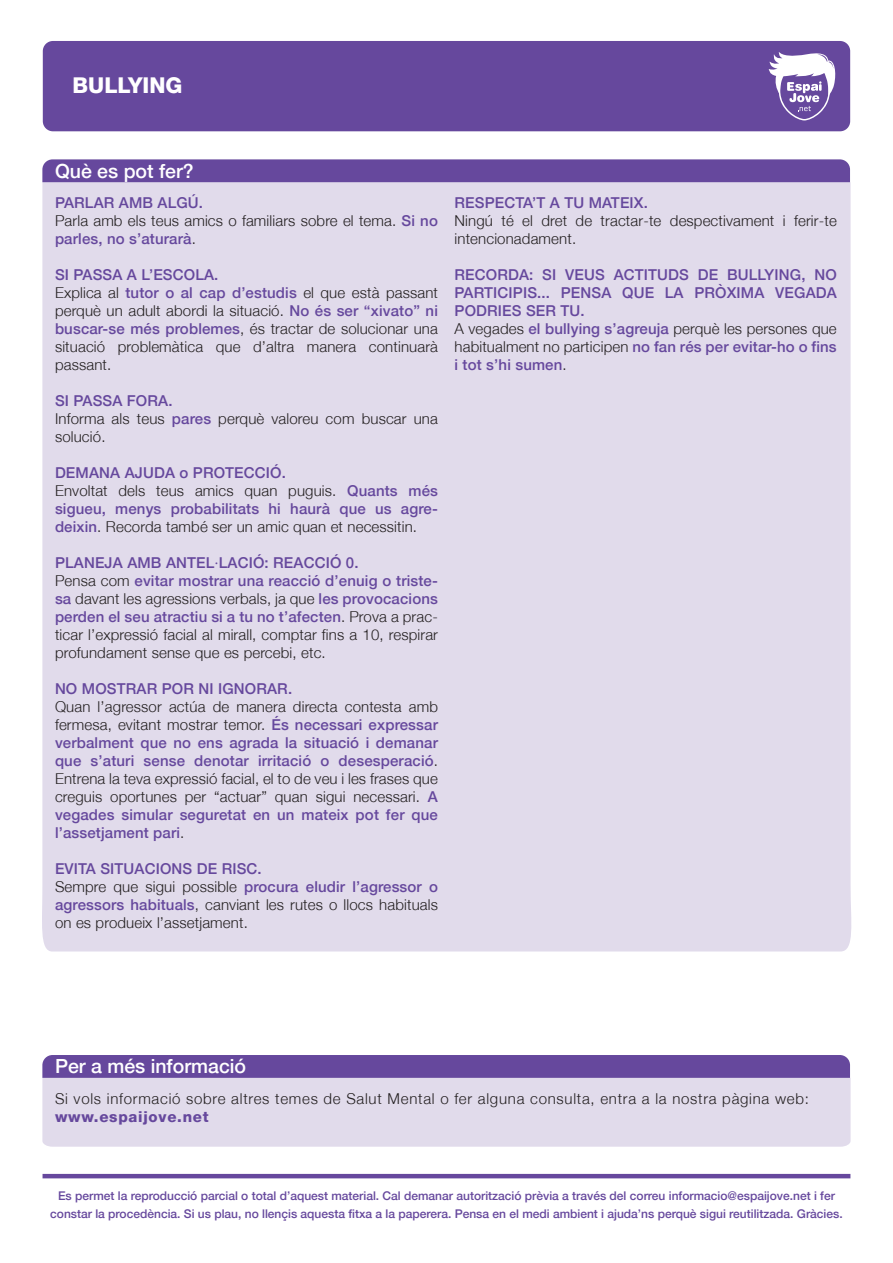
<style>
.page{position:relative;width:893px;height:1263px;background:#fff}
.page>*{position:absolute;margin:0;border:0;box-sizing:border-box;transform-origin:0 0}
.t1{font:800 21.75px "Helvetica Neue";color:#fff}
.t2{font:500 19.5px "Helvetica Neue";color:#fff}
.t3{font:300 15px/18px "Helvetica Neue";letter-spacing:.01em;color:#231f20}
.t4{font:500 15px/18px "Helvetica Neue";letter-spacing:.01em;color:#66489d}
.t5{font:300 15px "Helvetica Neue";letter-spacing:.05em;color:#231f20}
.t6{font:800 15px "Helvetica Neue";letter-spacing:.05em;color:#66489d}
.t7{font:500 12px/18px "Helvetica Neue";color:#66489d;text-align:center}
.s1{font-weight:500;color:#66489d}
.s2{font-weight:300;color:#231f20}
.s3{color:#66489d}
</style>
<div class="page">
<div style="left:43px;top:41px;width:807px;height:90px;background:#66489d;border-radius:10px"></div>
<div style="left:42px;top:182px;width:809px;height:769px;background:#e1dbeb"></div>
<div style="left:42px;top:159px;width:808px;height:23px;background:#66489d"></div>
<hr style="left:43px;top:1174px;width:807px;height:4px;background:#66489d">
<svg style="left:769px;top:52px;width:67px;height:68px"></svg>
<div style="left:42px;top:1078px;width:809px;height:69px;background:#e1dbeb"></div>
<div style="left:42px;top:1055px;width:808px;height:23px;background:#66489d"></div>
<h1 class="t1" style="left:73px;top:72px;width:111px">BULLYING</h1>
<h2 class="t2" style="left:55px;top:159px;width:140px">Què es pot fer?</h2>
<p class="t3" style="left:55px;top:193px;width:384px"><span class="s1">PARLAR AMB ALGÚ.<br></span>Parla amb els teus amics o familiars sobre el tema. <span class="s1">Si no parles, no s’aturarà</span>.</p>
<p class="t3" style="left:55px;top:265px;width:384px"><span class="s1">SI PASSA A L’ESCOLA.<br></span>Explica al <span class="s1">tutor o al cap d’estudis</span> el que està passant perquè un adult abordi la situació. <span class="s1">No és ser “xivato” ni buscar-se més problemes</span>, és tractar de solucionar una situació problemàtica que d’altra manera continuarà passant.</p>
<p class="t3" style="left:55px;top:391px;width:384px"><span class="s1">SI PASSA FORA.<br></span>Informa als teus <span class="s1">pares</span> perquè valoreu com buscar una solució.</p>
<p class="t4" style="left:55px;top:463px;width:384px">DEMANA AJUDA o PROTECCIÓ.<br><span class="s2">Envoltat dels teus amics quan puguis.</span> Quants més sigueu, menys probabilitats hi haurà que us agre&shy;deixin<span class="s2">. Recorda també ser un amic quan et necessitin.</span></p>
<p class="t3" style="left:55px;top:553px;width:384px"><span class="s1">PLANEJA AMB ANTEL</span><span class="s3">·</span><span class="s1">LACIÓ: REACCIÓ 0.<br></span>Pensa com <span class="s1">evitar mostrar una reacció d’enuig o triste&shy;sa</span> davant les agressions verbals, ja que <span class="s1">les provocacions perden el seu atractiu si a tu no t’afecten</span>. Prova a prac&shy;ticar l’expressió facial al mirall, comptar fins a 10, respirar profundament sense que es percebi, etc.</p>
<p class="t4" style="left:55px;top:679px;width:239px">NO MOSTRAR POR NI IGNORAR.</p>
<p class="t3" style="left:55px;top:697px;width:384px;text-align:justify">Quan l’agressor actúa de manera directa contesta amb fermesa, evitant mostrar temor. <span class="s1">És necessari expressar verbalment que no ens agrada la situació i demanar que s’aturi sense denotar irritació o desesperació</span>.<br>Entrena la teva expressió facial, el to de veu i les frases que creguis oportunes per “actuar” quan sigui necessari. <span class="s1">A vegades simular seguretat en un mateix pot fer que l’assetjament pari</span>.</p>
<p class="t3" style="left:55px;top:859px;width:384px"><span class="s1">EVITA SITUACIONS DE RISC.<br></span>Sempre que sigui possible <span class="s1">procura eludir l’agressor o agressors habituals</span>, canviant les rutes o llocs habituals on es produeix l’assetjament.</p>
<p class="t4" style="left:455px;top:193px;width:195px">RESPECTA’T A TU MATEIX.</p>
<p class="t3" style="left:455px;top:211px;width:384px">Ningú té el dret de tractar-te despectivament i ferir-te intencionadament.</p>
<p class="t4" style="left:455px;top:265px;width:384px">RECORDA: SI VEUS ACTITUDS DE BULLYING, NO PARTICIPIS... PENSA QUE LA PRÒXIMA VEGADA PODRIES SER TU.<br><span class="s2">A vegades</span> el bullying s’agreuja <span class="s2">perquè les persones que habitualment no participen</span> no fan rés per evitar-ho o fins i tot s’hi sumen<span class="s2">.</span></p>
<h2 class="t2" style="left:55px;top:1055px;width:193px">Per a més informació</h2>
<p class="t5" style="left:55px;top:1089px;width:755px">Si vols informació sobre altres temes de Salut Mental o fer alguna consulta, entra a la nostra pàgina web:</p>
<p class="t6" style="left:55px;top:1107px;width:155px">www.espaijove.net</p>
<p class="t7" style="left:50px;top:1187px;width:794px">Es permet la reproducció parcial o total d’aquest material. Cal demanar autorització prèvia a través del correu informacio@espaijove.net i fer constar la procedència. Si us plau, no llençis aquesta fitxa a la paperera. Pensa en el medi ambient i ajuda’ns perquè sigui reutilitzada. Gràcies.</p>
</div>
